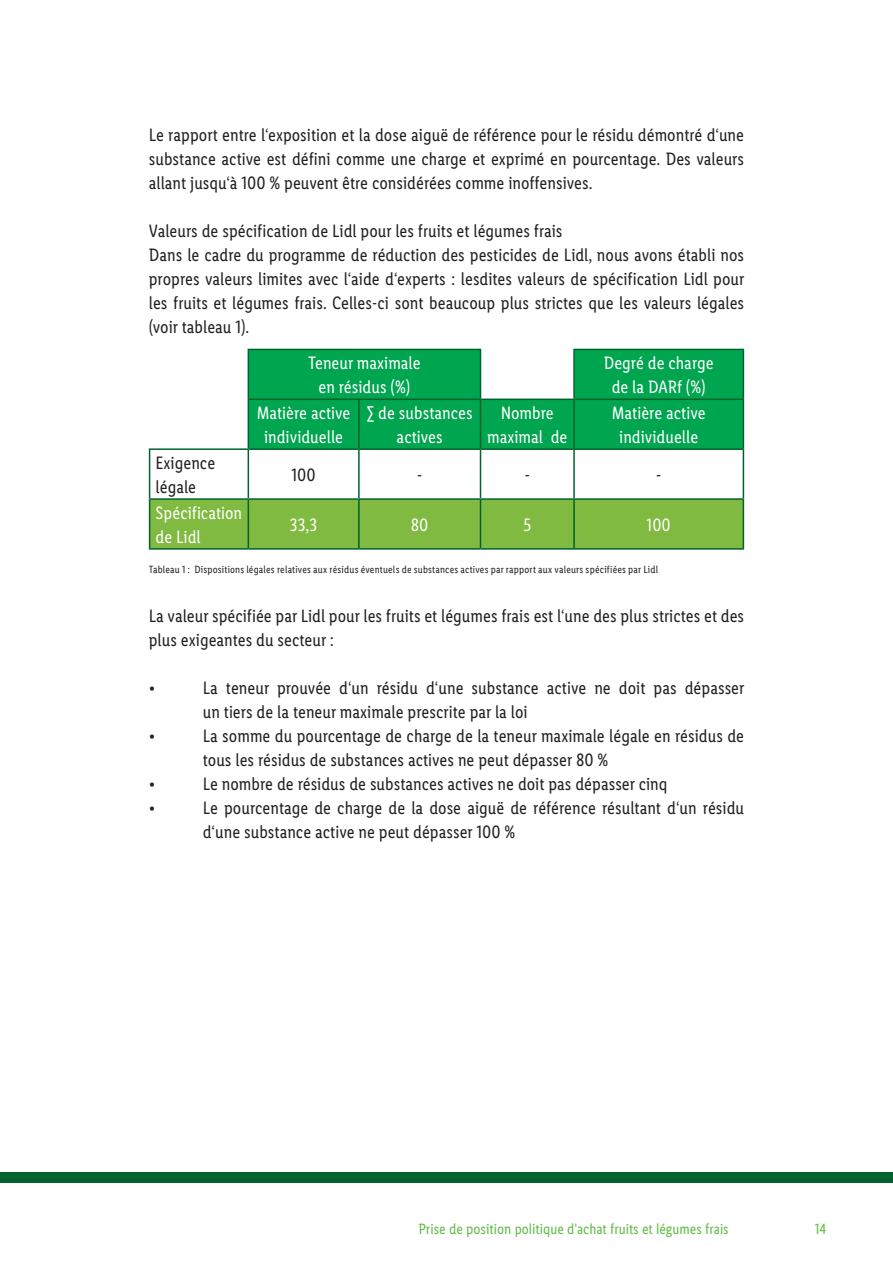
<style>
.page{position:relative;width:893px;height:1263px;background:#fff}
.page>*{position:absolute;margin:0;border:0;box-sizing:border-box;transform-origin:0 0}
.Text{font:18px/24px "Lidl Font Condensed";color:#231f20}
.Text-2{font:18px/24px "Lidl Font Condensed";color:#fff;text-align:center}
.t1{font:15px "Lidl Font Condensed";color:#60bb46}
.Text-3{font:10.5px "Lidl Font Condensed";letter-spacing:.015em;color:#231f20}
</style>
<div class="page">
<div style="left:0;top:1172px;width:893px;height:10px;background:#00622e"></div>
<svg style="left:249px;top:349px;width:494px;height:99px;background:#18ac5f"></svg>
<div style="left:150px;top:500px;width:593px;height:48px;background:#80ba41"></div>
<hr style="left:149px;top:448px;width:99px;height:2px;background:#00622e">
<hr style="left:149px;top:450px;width:1px;height:48px;background:#00622e">
<hr style="left:480px;top:400px;width:1px;height:48px;background:#00622e">
<hr style="left:480px;top:450px;width:1px;height:48px;background:#00622e">
<hr style="left:480px;top:500px;width:1px;height:48px;background:#00622e">
<hr style="left:573px;top:349px;width:171px;height:1px;background:#00622e">
<hr style="left:573px;top:350px;width:2px;height:49px;background:#00622e">
<hr style="left:743px;top:350px;width:1px;height:49px;background:#00622e">
<hr style="left:573px;top:400px;width:2px;height:48px;background:#00622e">
<hr style="left:573px;top:450px;width:2px;height:48px;background:#00622e">
<hr style="left:743px;top:450px;width:1px;height:48px;background:#00622e">
<hr style="left:573px;top:500px;width:2px;height:48px;background:#00622e">
<hr style="left:248px;top:399px;width:111px;height:1px;background:#00622e">
<hr style="left:359px;top:399px;width:121px;height:1px;background:#00622e">
<hr style="left:480px;top:399px;width:94px;height:1px;background:#00622e">
<hr style="left:574px;top:399px;width:170px;height:1px;background:#00622e">
<hr style="left:743px;top:400px;width:1px;height:48px;background:#00622e">
<hr style="left:248px;top:448px;width:111px;height:2px;background:#00622e">
<hr style="left:359px;top:448px;width:121px;height:2px;background:#00622e">
<hr style="left:480px;top:448px;width:94px;height:2px;background:#00622e">
<hr style="left:574px;top:448px;width:170px;height:2px;background:#00622e">
<hr style="left:149px;top:498px;width:99px;height:2px;background:#00622e">
<hr style="left:149px;top:500px;width:1px;height:48px;background:#00622e">
<hr style="left:248px;top:498px;width:111px;height:2px;background:#00622e">
<hr style="left:359px;top:498px;width:121px;height:2px;background:#00622e">
<hr style="left:480px;top:498px;width:94px;height:2px;background:#00622e">
<hr style="left:574px;top:498px;width:170px;height:2px;background:#00622e">
<hr style="left:743px;top:500px;width:1px;height:48px;background:#00622e">
<hr style="left:149px;top:548px;width:99px;height:2px;background:#00622e">
<hr style="left:359px;top:548px;width:121px;height:2px;background:#00622e">
<hr style="left:480px;top:548px;width:94px;height:2px;background:#00622e">
<hr style="left:574px;top:548px;width:170px;height:2px;background:#00622e">
<hr style="left:248px;top:349px;width:111px;height:1px;background:#00622e">
<hr style="left:248px;top:350px;width:1px;height:49px;background:#00622e">
<hr style="left:359px;top:349px;width:122px;height:1px;background:#00622e">
<hr style="left:480px;top:350px;width:1px;height:49px;background:#00622e">
<hr style="left:248px;top:400px;width:1px;height:48px;background:#00622e">
<hr style="left:358px;top:400px;width:2px;height:48px;background:#00622e">
<hr style="left:248px;top:450px;width:1px;height:48px;background:#00622e">
<hr style="left:358px;top:450px;width:2px;height:48px;background:#00622e">
<hr style="left:248px;top:500px;width:1px;height:48px;background:#00622e">
<hr style="left:358px;top:500px;width:2px;height:48px;background:#00622e">
<hr style="left:248px;top:548px;width:111px;height:2px;background:#00622e">
<p class="Text" style="left:149px;top:123px;width:597px;text-align:justify">Le rapport entre l‘exposition et la dose aiguë de référence pour le résidu démontré d‘une substance active est défini comme une charge et exprimé en pourcentage. Des valeurs allant jusqu‘à 100 % peuvent être considérées comme inoffensives.</p>
<p class="Text" style="left:149px;top:219px;width:415px">Valeurs de spécification de Lidl pour les fruits et légumes frais</p>
<p class="Text" style="left:149px;top:243px;width:597px;text-align:justify">Dans le cadre du programme de réduction des pesticides de Lidl, nous avons établi nos propres valeurs limites avec l‘aide d‘experts : lesdites valeurs de spécification Lidl pour les fruits et légumes frais. Celles-ci sont beaucoup plus strictes que les valeurs légales (voir tableau 1).</p>
<p class="Text-2" style="left:308px;top:351px;width:114px">Teneur maximale en résidus (%)</p>
<p class="Text-2" style="left:604px;top:351px;width:111px">Degré de charge</p>
<p class="Text-2" style="left:612px;top:375px;width:96px">de la DARf (%)</p>
<p class="Text" style="left:156px;top:451px;width:61px">Exigence</p>
<p class="Text" style="left:156px;top:475px;width:42px">légale</p>
<p class="Text-2" style="left:156px;top:501px;width:88px">Spécification</p>
<p class="Text-2" style="left:156px;top:525px;width:47px">de Lidl</p>
<p class="Text-2" style="left:257px;top:401px;width:95px">Matière active individuelle</p>
<p class="Text-2" style="left:367px;top:401px;width:107px">∑ de substances actives</p>
<p class="Text-2" style="left:487px;top:401px;width:82px">Nombre maximal de</p>
<p class="Text-2" style="left:612px;top:401px;width:95px">Matière active individuelle</p>
<p class="Text" style="left:292px;top:463px;width:26px">100</p>
<p class="Text" style="left:417px;top:463px;width:7px">-</p>
<p class="Text" style="left:524px;top:463px;width:7px">-</p>
<p class="Text" style="left:656px;top:463px;width:7px">-</p>
<p class="Text-2" style="left:290px;top:513px;width:29px">33,3</p>
<p class="Text-2" style="left:411px;top:513px;width:19px">80</p>
<p class="Text-2" style="left:523px;top:513px;width:9px">5</p>
<p class="Text-2" style="left:647px;top:513px;width:26px">100</p>
<p class="Text-3" style="left:149px;top:564px;width:511px">Tableau 1 : Dispositions légales relatives aux résidus éventuels de substances actives par rapport aux valeurs spécifiées par Lidl</p>
<p class="Text" style="left:149px;top:603px;width:597px">La valeur spécifiée par Lidl pour les fruits et légumes frais est l‘une des plus strictes et des plus exigeantes du secteur :</p>
<p class="Text" style="left:149px;top:675px;width:8px">•</p>
<p class="Text" style="left:203px;top:675px;width:543px">La teneur prouvée d‘un résidu d‘une substance active ne doit pas dépasser un tiers de la teneur maximale prescrite par la loi</p>
<p class="Text" style="left:149px;top:723px;width:8px">•</p>
<p class="Text" style="left:203px;top:723px;width:543px">La somme du pourcentage de charge de la teneur maximale légale en résidus de tous les résidus de substances actives ne peut dépasser 80 %</p>
<p class="Text" style="left:149px;top:771px;width:8px">•</p>
<p class="Text" style="left:203px;top:771px;width:466px">Le nombre de résidus de substances actives ne doit pas dépasser cinq</p>
<p class="Text" style="left:149px;top:795px;width:8px">•</p>
<p class="Text" style="left:203px;top:795px;width:543px">Le pourcentage de charge de la dose aiguë de référence résultant d‘un résidu d‘une substance active ne peut dépasser 100 %</p>
<p class="t1" style="left:418px;top:1220px;width:312px">Prise de position politique d'achat fruits et légumes frais</p>
<p class="t1" style="left:815px;top:1220px;width:13px">14</p>
</div>
